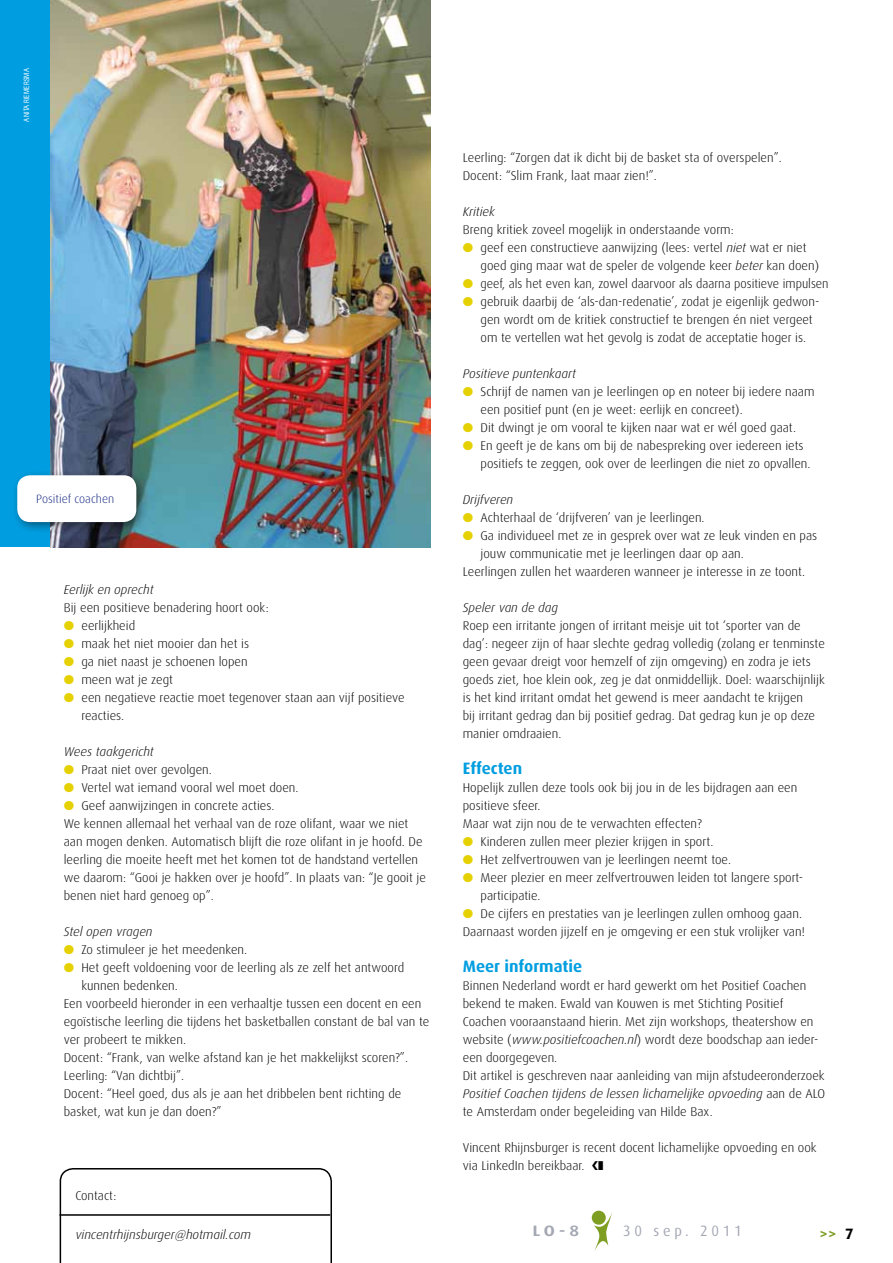
<style>
.page{position:relative;width:893px;height:1263px;background:#fff}
.page>*{position:absolute;margin:0;border:0;box-sizing:border-box;transform-origin:0 0}
.t1{font:700 16.5px "Dax";color:#009ee0}
.t2{font:15px "Dax";letter-spacing:.26em;color:#a4a8b3;scale:.96 1}
.t3{font:700 15px "Dax Wide";color:#a4a8b3}
.t4{font:700 15px "Dax";color:#7d9e22}
.t5{font:300 12.75px/18px "Dax";color:#000}
.t6{font:italic 300 12.75px "Dax";color:#000}
.t7{font:300 12px "Dax";color:#162983}
.t8{font:7.5px "Imago";letter-spacing:.045em;color:#fff;scale:.8 1}
.s1{color:#e6d100}
.s2{font-style:italic}
.s3{color:#000}
</style>
<div class="page">
<div style="left:0;top:0;width:58px;height:547px;background:#009ee0"></div>
<img style="left:51px;top:0;width:379px;height:548px">
<svg style="left:60px;top:1168px;width:272px;height:95px"></svg>
<hr style="left:60px;top:1214px;width:270px;height:2px;background:#000">
<div style="left:592px;top:1211px;width:14px;height:14px;background:#7d9e22;border-radius:50%"></div>
<svg style="left:594px;top:1212px;width:18px;height:39px"></svg>
<div style="left:11px;top:469px;width:137px;height:65px;background:#000;opacity:.45"></div>
<div style="left:17px;top:475px;width:119px;height:47px;background:#fff;border-radius:13px"></div>
<p class="t8" style="left:22px;top:122px;width:68px;rotate:-90deg">Anita Riemersma</p>
<p class="t7" style="left:36px;top:492px;width:80px">Positief coachen</p>
<p class="t6" style="left:64px;top:583px;width:91px">Eerlijk en oprecht</p>
<p class="t5" style="left:64px;top:599px;width:207px">Bij een positieve benadering hoort ook:</p>
<p class="t5" style="left:64px;top:617px;width:73px"><span class="s1">●</span> eerlijkheid</p>
<p class="t5" style="left:64px;top:635px;width:187px"><span class="s1">●</span> maak het niet mooier dan het is</p>
<p class="t5" style="left:64px;top:653px;width:185px"><span class="s1">●</span> ga niet naast je schoenen lopen</p>
<p class="t5" style="left:64px;top:671px;width:111px"><span class="s1">●</span> meen wat je zegt</p>
<p class="t5" style="left:81px;top:689px;width:325px;text-indent:-18px"><span class="s1">●</span> een negatieve reactie moet tegenover staan aan vijf positieve reacties.</p>
<p class="t6" style="left:64px;top:745px;width:92px">Wees taakgericht</p>
<p class="t5" style="left:64px;top:761px;width:150px"><span class="s1">●</span> Praat niet over gevolgen.</p>
<p class="t5" style="left:64px;top:779px;width:236px"><span class="s1">●</span> Vertel wat iemand vooral wel moet doen.</p>
<p class="t5" style="left:64px;top:797px;width:364px"><span class="s1">●</span> Geef aanwijzingen in concrete acties.<br>We kennen allemaal het verhaal van de roze olifant, waar we niet aan mogen denken. Automatisch blijft die roze olifant in je hoofd. De leerling die moeite heeft met het komen tot de handstand vertellen we daarom: “Gooi je hakken over je hoofd”. In plaats van: “Je gooit je benen niet hard genoeg op”.</p>
<p class="t6" style="left:64px;top:925px;width:90px">Stel open vragen</p>
<p class="t5" style="left:64px;top:941px;width:185px"><span class="s1">●</span> Zo stimuleer je het meedenken.</p>
<p class="t5" style="left:64px;top:959px;width:342px"><span class="s1">●</span> Het geeft voldoening voor de leerling als ze zelf het antwoord</p>
<p class="t5" style="left:81px;top:977px;width:98px">kunnen bedenken.</p>
<p class="t5" style="left:64px;top:995px;width:359px">Een voorbeeld hieronder in een verhaaltje tussen een docent en een</p>
<p class="t5" style="left:64px;top:1013px;width:367px">egoïstische leerling die tijdens het basketballen constant de bal van te</p>
<p class="t5" style="left:64px;top:1031px;width:124px">ver probeert te mikken.</p>
<p class="t5" style="left:64px;top:1049px;width:346px">Docent: “Frank, van welke afstand kan je het makkelijkst scoren?”.</p>
<p class="t5" style="left:64px;top:1067px;width:122px">Leerling: “Van dichtbij”.</p>
<p class="t5" style="left:64px;top:1085px;width:339px">Docent: “Heel goed, dus als je aan het dribbelen bent richting de</p>
<p class="t5" style="left:64px;top:1103px;width:159px">basket, wat kun je dan doen?”</p>
<p class="t5" style="left:463px;top:149px;width:320px">Leerling: “Zorgen dat ik dicht bij de basket sta of overspelen”.<br>Docent: “Slim Frank, laat maar zien!”.</p>
<p class="t6" style="left:463px;top:205px;width:33px">Kritiek</p>
<p class="t5" style="left:463px;top:221px;width:272px">Breng kritiek zoveel mogelijk in onderstaande vorm:</p>
<p class="t5" style="left:480px;top:239px;width:340px;text-indent:-18px"><span class="s1">●</span> geef een constructieve aanwijzing (lees: vertel <span class="s2">niet</span> wat er niet goed ging maar wat de speler de volgende keer <span class="s2">beter</span> kan doen)</p>
<p class="t5" style="left:463px;top:275px;width:367px"><span class="s1">●</span> geef, als het even kan, zowel daarvoor als daarna positieve impulsen</p>
<p class="t5" style="left:480px;top:293px;width:340px;text-indent:-18px"><span class="s1">●</span> gebruik daarbij de ‘als-dan-redenatie’, zodat je eigenlijk gedwon&shy;gen wordt om de kritiek constructief te brengen én niet vergeet om te vertellen wat het gevolg is zodat de acceptatie hoger is.</p>
<p class="t6" style="left:463px;top:367px;width:115px">Positieve puntenkaart</p>
<p class="t5" style="left:480px;top:383px;width:336px;text-indent:-18px"><span class="s1">●</span> Schrijf de namen van je leerlingen op en noteer bij iedere naam een positief punt (en je weet: eerlijk en concreet).</p>
<p class="t5" style="left:463px;top:419px;width:335px"><span class="s1">●</span> Dit dwingt je om vooral te kijken naar wat er wél goed gaat.</p>
<p class="t5" style="left:480px;top:437px;width:332px;text-indent:-18px"><span class="s1">●</span> En geeft je de kans om bij de nabespreking over iedereen iets positiefs te zeggen, ook over de leerlingen die niet zo opvallen.</p>
<p class="t6" style="left:463px;top:493px;width:52px">Drijfveren</p>
<p class="t5" style="left:463px;top:509px;width:243px"><span class="s1">●</span> Achterhaal de ‘drijfveren’ van je leerlingen.</p>
<p class="t5" style="left:463px;top:527px;width:356px"><span class="s1">●</span> Ga individueel met ze in gesprek over wat ze leuk vinden en pas</p>
<p class="t5" style="left:480px;top:545px;width:265px">jouw communicatie met je leerlingen daar op aan.</p>
<p class="t5" style="left:463px;top:563px;width:344px">Leerlingen zullen het waarderen wanneer je interesse in ze toont.</p>
<p class="t6" style="left:463px;top:601px;width:97px">Speler van de dag</p>
<p class="t5" style="left:463px;top:617px;width:364px">Roep een irritante jongen of irritant meisje uit tot ‘sporter van de dag’: negeer zijn of haar slechte gedrag volledig (zolang er tenminste geen gevaar dreigt voor hemzelf of zijn omgeving) en zodra je iets goeds ziet, hoe klein ook, zeg je dat onmiddellijk. Doel: waarschijnlijk is het kind irritant omdat het gewend is meer aandacht te krijgen<br>bij irritant gedrag dan bij positief gedrag. Dat gedrag kun je op deze manier omdraaien.</p>
<p class="t1" style="left:463px;top:759px;width:61px">Effecten</p>
<p class="t5" style="left:463px;top:779px;width:336px">Hopelijk zullen deze tools ook bij jou in de les bijdragen aan een positieve sfeer.<br>Maar wat zijn nou de te verwachten effecten?</p>
<p class="t5" style="left:463px;top:833px;width:252px"><span class="s1">●</span> Kinderen zullen meer plezier krijgen in sport.</p>
<p class="t5" style="left:463px;top:851px;width:270px"><span class="s1">●</span> Het zelfvertrouwen van je leerlingen neemt toe.</p>
<p class="t5" style="left:480px;top:869px;width:322px;text-indent:-18px"><span class="s1">●</span> Meer plezier en meer zelfvertrouwen leiden tot langere sport&shy;participatie.</p>
<p class="t5" style="left:463px;top:905px;width:344px"><span class="s1">●</span> De cijfers en prestaties van je leerlingen zullen omhoog gaan.<br>Daarnaast worden jijzelf en je omgeving er een stuk vrolijker van!</p>
<p class="t1" style="left:463px;top:957px;width:121px">Meer informatie</p>
<p class="t5" style="left:463px;top:977px;width:364px">Binnen Nederland wordt er hard gewerkt om het Positief Coachen bekend te maken. Ewald van Kouwen is met Stichting Positief Coachen vooraanstaand hierin. Met zijn workshops, theatershow en website (<span class="s2">www.positiefcoachen.nl</span>) wordt deze boodschap aan ieder&shy;een doorgegeven.<br>Dit artikel is geschreven naar aanleiding van mijn afstudeeronderzoek <span class="s2">Positief Coachen tijdens de lessen lichamelijke opvoeding</span> aan de ALO te Amsterdam onder begeleiding van Hilde Bax.</p>
<p class="t5" style="left:463px;top:1139px;width:355px">Vincent Rhijnsburger is recent docent lichamelijke opvoeding en ook via LinkedIn bereikbaar. ❚</p>
<p class="t5" style="left:75px;top:1187px;width:42px">Contact:</p>
<p class="t6" style="left:75px;top:1228px;width:177px">vincentrhijnsburger@hotmail.com</p>
<p class="t3" style="left:533px;top:1223px;width:48px">LO-8</p>
<p class="t2" style="left:623px;top:1223px;width:125px">30 sep. 2011</p>
<p class="t4" style="left:819px;top:1225px;width:36px">&gt;&gt; <span class="s3">7</span></p>
</div>
